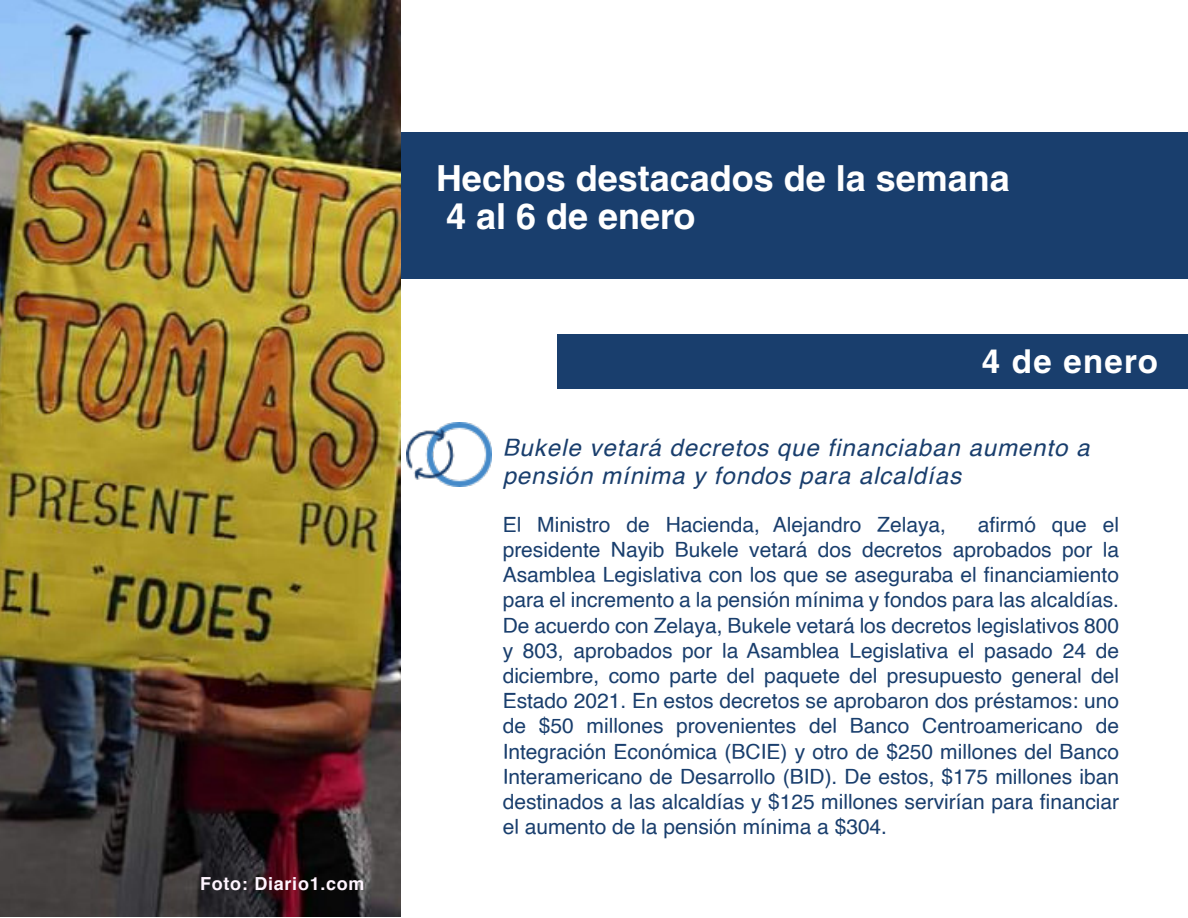
<style>
.page{position:relative;width:1188px;height:918px;background:#fff}
.page>*{position:absolute;margin:0;border:0;box-sizing:border-box;transform-origin:0 0}
.t1{font:700 36px/37.5px "Helvetica LT Std";color:#fff}
.t2{font:700 33px "Helvetica LT Std";letter-spacing:.04em;color:#fff}
.t3{font:italic 24px/28.8px "Helvetica";letter-spacing:.04em;color:#193e6d}
.t4{font:21px/25.2px "Helvetica";color:#193e6d;text-align:justify}
.t5{font:700 18px "Helvetica";letter-spacing:.04em;color:#fff5ff}
</style>
<div class="page">
<div style="left:400px;top:132px;width:788px;height:147px;background:#193e6d"></div>
<div style="left:557px;top:334px;width:631px;height:55px;background:#193e6d"></div>
<img style="left:406px;top:422px;width:85px;height:65px">
<img style="left:0;top:0;width:400px;height:917px">
<p class="t5" style="left:200px;top:876px;width:166px">Foto: Diario1.com</p>
<h1 class="t1" style="left:436px;top:165px;width:575px">Hechos destacados de la semana<br>4 al 6 de enero</h1>
<h2 class="t2" style="left:982px;top:350px;width:178px">4 de enero</h2>
<p class="t3" style="left:503px;top:434px;width:588px">Bukele vetará decretos que financiaban aumento a pensión mínima y fondos para alcaldías</p>
<p class="t4" style="left:503px;top:513px;width:618px;text-indent:475px">afirmó que el presidente Nayib Bukele vetará dos decretos aprobados por la Asamblea Legislativa con los que se aseguraba el financiamiento para el incremento a la pensión mínima y fondos para las alcaldías.<br>De acuerdo con Zelaya, Bukele vetará los decretos legislativos 800 y 803, aprobados por la Asamblea Legislativa el pasado 24 de diciembre, como parte del paquete del presupuesto general del Estado 2021. En estos decretos se aprobaron dos préstamos: uno de $50 millones provenientes del Banco Centroamericano de Integración Económica (BCIE) y otro de $250 millones del Banco Interamericano de Desarrollo (BID). De estos, $175 millones iban destinados a las alcaldías y $125 millones servirían para financiar el aumento de la pensión mínima a $304.</p>
<p class="t4" style="left:503px;top:513px;width:445px">El Ministro de Hacienda, Alejandro Zelaya,</p>
</div>
